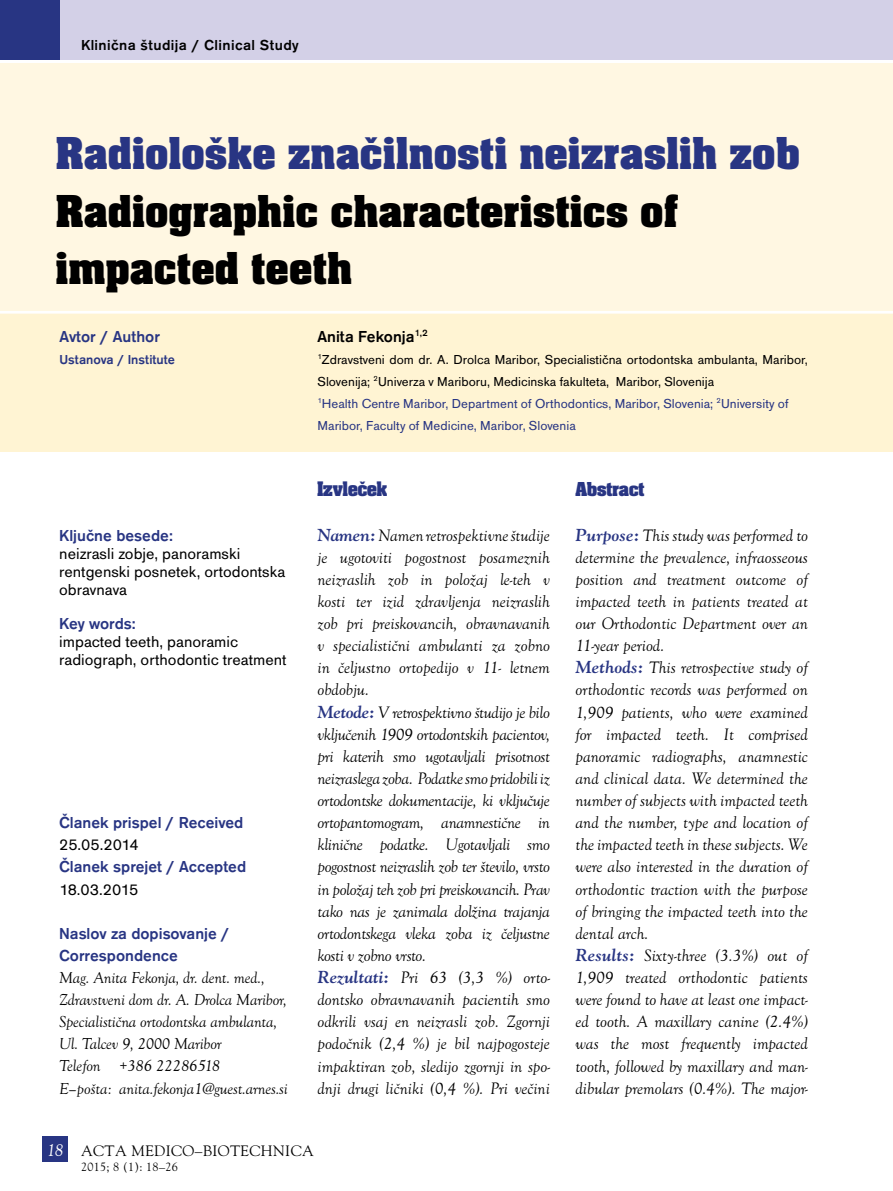
<style>
.page{position:relative;width:893px;height:1191px;background:#fff}
.page>*{position:absolute;margin:0;border:0;box-sizing:border-box;transform-origin:0 0}
.t1{font:700 48px/57.6px "Aachen DCE";color:#000}
.t2{font:700 48px "Aachen DCE";color:#283583}
.t3{font:700 21.9px "Aachen PCE";color:#283583;scale:.96 1}
.t4{font:700 21px "Aachen PCE";color:#283583}
.t5{font:italic 17.25px/22px "Goudy Old Sty TCE";color:#000}
.t6{font:italic 16.5px/22px "Goudy Old Sty TCE";letter-spacing:-.01em;color:#000}
.t7{font:16.5px/18px "Accius TCE";color:#000}
.t8{font:500 16.5px/22px "Accius TCE";color:#283583}
.t9{font:500 16.5px "Accius TCE";color:#000}
.t10{font:500 15px "Accius TCE";letter-spacing:.025em;color:#000}
.t11{font:15px "MM Goudy";letter-spacing:.025em;color:#000}
.t12{font:13.5px/22px "Accius TCE";color:#000}
.t13{font:500 13.5px "Accius TCE";color:#283583}
.t14{font:12px "MM Goudy";letter-spacing:.025em;color:#000}
.s1{color:#283583}
.s2{font-family:"MM Goudy";font-weight:700;color:#283583}
.s3{font-family:"Goudy Old Sty TCE";font-style:italic;font-size:18px;color:#fff}
</style>
<div class="page">
<div style="left:0;top:64px;width:893px;height:287px;background:#fff7e2"></div>
<div style="left:0;top:310px;width:893px;height:142px;background:#fff4d3"></div>
<hr style="left:0;top:311px;width:893px;height:3px;background:#fff">
<div style="left:60px;top:0;width:833px;height:60px;background:#d3d0e7"></div>
<div style="left:0;top:0;width:60px;height:60px;background:#283583"></div>
<div style="left:42px;top:1135px;width:26px;height:26px;background:#283583"></div>
<p class="t10" style="left:81px;top:36px;width:219px">Klinična študija / Clinical Study</p>
<h1 class="t2" style="left:55px;top:126px;width:746px">Radiološke značilnosti neizraslih zob</h1>
<h1 class="t1" style="left:55px;top:182px;width:624px">Radiographic characteristics of impacted teeth</h1>
<p class="t8" style="left:60px;top:325px;width:102px">Avtor / Author</p>
<p class="t9" style="left:318px;top:327px;width:112px">Anita Fekonja<sup>1,2</sup></p>
<p class="t13" style="left:60px;top:352px;width:117px">Ustanova / Institute</p>
<p class="t12" style="left:318px;top:348px;width:492px"><sup>1</sup>Zdravstveni dom dr. A. Drolca Maribor, Specialistična ortodontska ambulanta, Maribor, Slovenija; <sup>2</sup>Univerza v Mariboru, Medicinska fakulteta, Maribor, Slovenija<br><sup>1</sup><span class="s1">Health Centre Maribor, Department of Orthodontics, Maribor, Slovenia;</span> <sup>2</sup><span class="s1">University of Maribor, Faculty of Medicine, Maribor, Slovenia</span></p>
<p class="t8" style="left:59px;top:524px;width:115px">Ključne besede:</p>
<p class="t7" style="left:59px;top:544px;width:228px">neizrasli zobje, panoramski rentgenski posnetek, ortodontska obravnava</p>
<p class="t8" style="left:59px;top:613px;width:78px">Key words:</p>
<p class="t7" style="left:59px;top:633px;width:229px">impacted teeth, panoramic radiograph, orthodontic treatment</p>
<p class="t8" style="left:59px;top:812px;width:186px">Članek prispel / Received</p>
<p class="t7" style="left:59px;top:836px;width:81px">25.05.2014</p>
<p class="t8" style="left:59px;top:856px;width:189px">Članek sprejet / Accepted</p>
<p class="t7" style="left:59px;top:880px;width:81px">18.03.2015</p>
<p class="t8" style="left:59px;top:922px;width:172px">Naslov za dopisovanje /<br>Correspondence</p>
<p class="t6" style="left:59px;top:966px;width:230px">Mag. Anita Fekonja, dr. dent. med., Zdravstveni dom dr. A. Drolca Maribor, Specialistična ortodontska ambulanta, Ul. Talcev 9, 2000 Maribor<br>Telefon +386 22286518<br>E–pošta: anita.fekonja1@guest.arnes.si</p>
<p class="t3" style="left:317px;top:478px;width:74px">Izvleček</p>
<p class="t5" style="left:317px;top:524px;width:234px"><span class="s2">Namen:</span> Namen retrospektivne študije je ugotoviti pogostnost posameznih neizraslih zob in položaj le-teh v kosti ter izid zdravljenja neizraslih zob pri preiskovancih, obravnavanih v specialistični ambulanti za zobno in čeljustno ortopedijo v 11- letnem obdobju.<br><span class="s2">Metode:</span> V retrospektivno študijo je bilo vključenih 1909 ortodontskih pacientov, pri katerih smo ugotavljali prisotnost neizraslega zoba. Podatke smo pridobili iz ortodontske dokumentacije, ki vključuje ortopantomogram, anamnestične in klinične podatke. Ugotavljali smo pogostnost neizraslih zob ter število, vrsto in položaj teh zob pri preiskovancih. Prav tako nas je zanimala dolžina trajanja ortodontskega vleka zoba iz čeljustne kosti v zobno vrsto.<br><span class="s2">Rezultati:</span> Pri 63 (3,3 %) orto&shy;dontsko obravnavanih pacientih smo odkrili vsaj en neizrasli zob. Zgornji podočnik (2,4 %) je bil najpogosteje impaktiran zob, sledijo zgornji in spo&shy;dnji drugi ličniki (0,4 %). Pri večini</p>
<p class="t11" style="left:46px;top:1141px;width:269px"><span class="s3">18</span> ACTA MEDICO–BIOTECHNICA</p>
<p class="t14" style="left:81px;top:1159px;width:98px">2015; 8 (1): 18–26</p>
<p class="t4" style="left:575px;top:479px;width:70px">Abstract</p>
<p class="t5" style="left:575px;top:524px;width:234px"><span class="s2">Purpose:</span> This study was performed to determine the prevalence, infraosseous position and treatment outcome of impacted teeth in patients treated at our Orthodontic Department over an 11-year period.<br><span class="s2">Methods:</span> This retrospective study of orthodontic records was performed on 1,909 patients, who were examined for impacted teeth. It comprised panoramic radiographs, anamnestic and clinical data. We determined the number of subjects with impacted teeth and the number, type and location of the impacted teeth in these subjects. We were also interested in the duration of orthodontic traction with the purpose of bringing the impacted teeth into the dental arch.<br><span class="s2">Results:</span> Sixty-three (3.3%) out of 1,909 treated orthodontic patients were found to have at least one impact&shy;ed tooth. A maxillary canine (2.4%) was the most frequently impacted tooth, followed by maxillary and man&shy;dibular premolars (0.4%). The major-</p>
</div>
